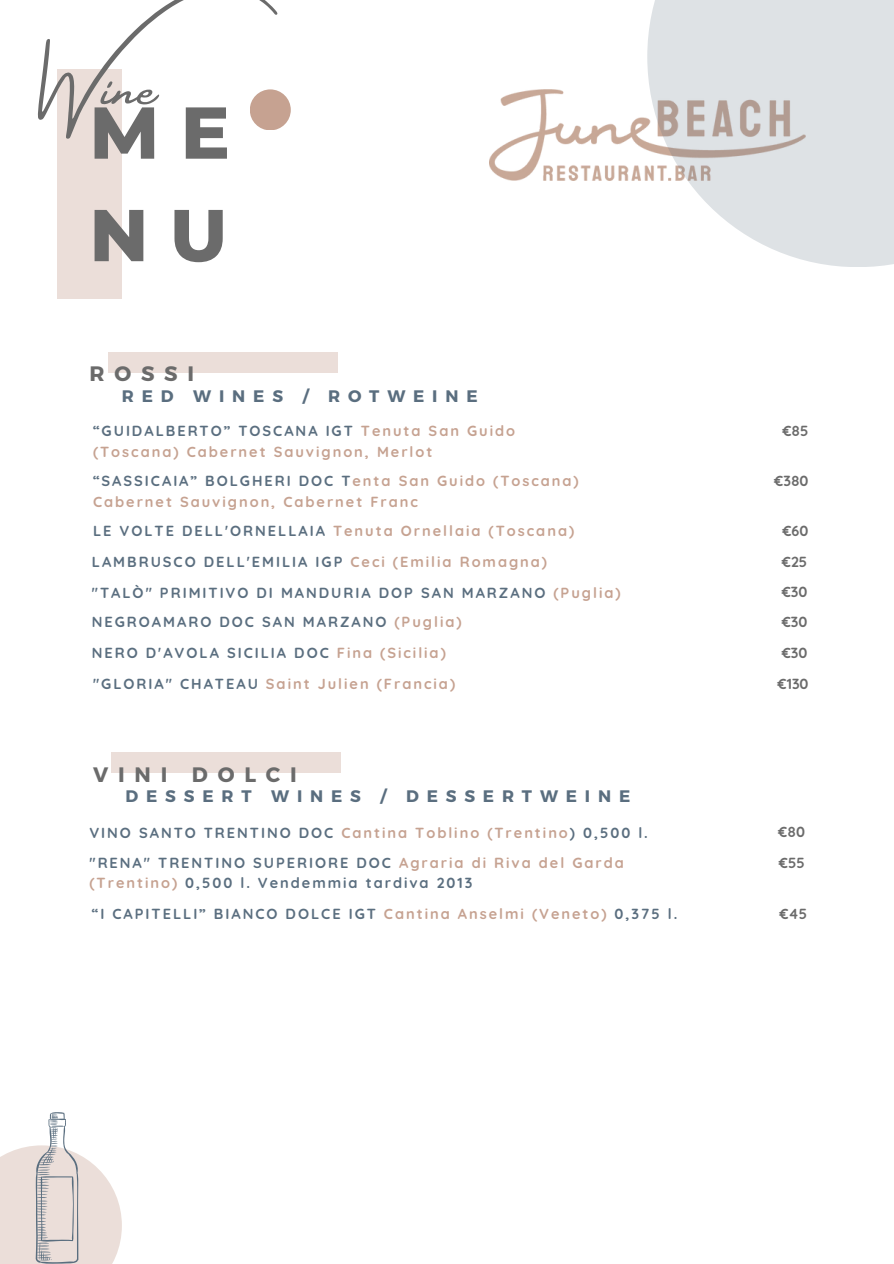
<style>
.page{position:relative;width:894px;height:1264px;background:#fff}
.page>*{position:absolute;margin:0;border:0;box-sizing:border-box;transform-origin:0 0}
.t1{font:800 73.2px/102.4px "Montserrat";color:#6b6b6b}
.t2{font:65.4px "Amsterdam Four";color:#6b6b6b}
.t3{font:700 20.85px "Montserrat";letter-spacing:.47em;color:#6b6b6b}
.t4{font:700 16.65px "Montserrat";letter-spacing:.47em;color:#5a6e7f}
.t5{font:700 14.55px/20.2px "Quicksand";letter-spacing:.135em;color:#5a6e7f}
.t6{font:700 14.55px "Quicksand";letter-spacing:.135em;color:#c6a291}
.t7{font:700 14.55px "Quicksand";color:#6b6b6b}
.s1{color:#c6a291}
.s2{color:#5a6e7f}
</style>
<div class="page">
<div style="left:57px;top:69px;width:65px;height:230px;background:#ebded9"></div>
<div style="left:250px;top:89px;width:41px;height:41px;background:#c6a291;border-radius:50%"></div>
<div style="left:108px;top:352px;width:229px;height:21px;background:#ebded9"></div>
<img style="left:489px;top:89px;width:158px;height:92px">
<svg style="left:647px;top:0;width:246px;height:267px;background:#e0e1e3"></svg>
<svg style="left:0;top:1146px;width:122px;height:117px;fill:#ebded9"></svg>
<svg style="left:35px;top:1112px;width:44px;height:151px"></svg>
<div style="left:111px;top:752px;width:230px;height:21px;background:#ebded9"></div>
<p class="t2" style="left:42px;top:51px;width:241px">Wine</p>
<p class="t1" style="left:89px;top:81px;width:142px">M E<br>N U</p>
<p class="t3" style="left:89px;top:360px;width:106px">ROSSI</p>
<p class="t4" style="left:122px;top:385px;width:357px">RED WINES / ROTWEINE</p>
<p class="t5" style="left:93px;top:420px;width:423px">“GUIDALBERTO” TOSCANA IGT <span class="s1">Tenuta San Guido</span></p>
<p class="t6" style="left:93px;top:442px;width:341px">(Toscana) Cabernet Sauvignon, Merlot</p>
<p class="t5" style="left:93px;top:470px;width:487px">“SASSICAIA” BOLGHERI DOC T<span class="s1">enta San Guido (Toscana)</span></p>
<p class="t6" style="left:93px;top:492px;width:326px">Cabernet Sauvignon, Cabernet Franc</p>
<p class="t7" style="left:782px;top:421px;width:28px">€85</p>
<p class="t7" style="left:774px;top:471px;width:36px">€380</p>
<p class="t6" style="left:93px;top:522px;width:482px"><span class="s2">LE VOLTE DELL'ORNELLAIA</span> Tenuta Ornellaia (Toscana)</p>
<p class="t7" style="left:782px;top:521px;width:28px">€60</p>
<p class="t5" style="left:92px;top:551px;width:456px">LAMBRUSCO DELL'EMILIA IGP <span class="s1">Ceci (Emilia Romagna)</span></p>
<p class="t7" style="left:781px;top:552px;width:27px">€25</p>
<p class="t5" style="left:92px;top:582px;width:530px">"TALÒ" PRIMITIVO DI MANDURIA DOP SAN MARZANO <span class="s1">(Puglia)</span></p>
<p class="t7" style="left:781px;top:583px;width:27px">€30</p>
<p class="t5" style="left:92px;top:611px;width:371px">NEGROAMARO DOC SAN MARZANO <span class="s1">(Puglia)</span></p>
<p class="t7" style="left:781px;top:612px;width:27px">€30</p>
<p class="t5" style="left:92px;top:642px;width:355px">NERO D'AVOLA SICILIA DOC <span class="s1">Fina (Sicilia)</span></p>
<p class="t7" style="left:781px;top:643px;width:27px">€30</p>
<p class="t6" style="left:93px;top:674px;width:363px"><span class="s2">"GLORIA" CHATEAU</span> Saint Julien (Francia)</p>
<p class="t7" style="left:777px;top:674px;width:32px">€130</p>
<p class="t3" style="left:93px;top:760px;width:205px">VINI DOLCI</p>
<p class="t4" style="left:125px;top:785px;width:506px">DESSERT WINES / DESSERTWEINE</p>
<p class="t5" style="left:89px;top:822px;width:559px">VINO SANTO TRENTINO DOC <span class="s1">Cantina Toblino (Trentino</span>) 0,500 l.</p>
<p class="t7" style="left:778px;top:822px;width:28px">€80</p>
<p class="t5" style="left:89px;top:852px;width:536px">"RENA" TRENTINO SUPERIORE DOC <span class="s1">Agraria di Riva del Garda (Trentino)</span> 0,500 l. Vendemmia tardiva 2013</p>
<p class="t7" style="left:778px;top:853px;width:28px">€55</p>
<p class="t5" style="left:92px;top:903px;width:587px">“I CAPITELLI” BIANCO DOLCE IGT <span class="s1">Cantina Anselmi (Veneto)</span> 0,375 l.</p>
<p class="t7" style="left:779px;top:904px;width:29px">€45</p>
</div>
